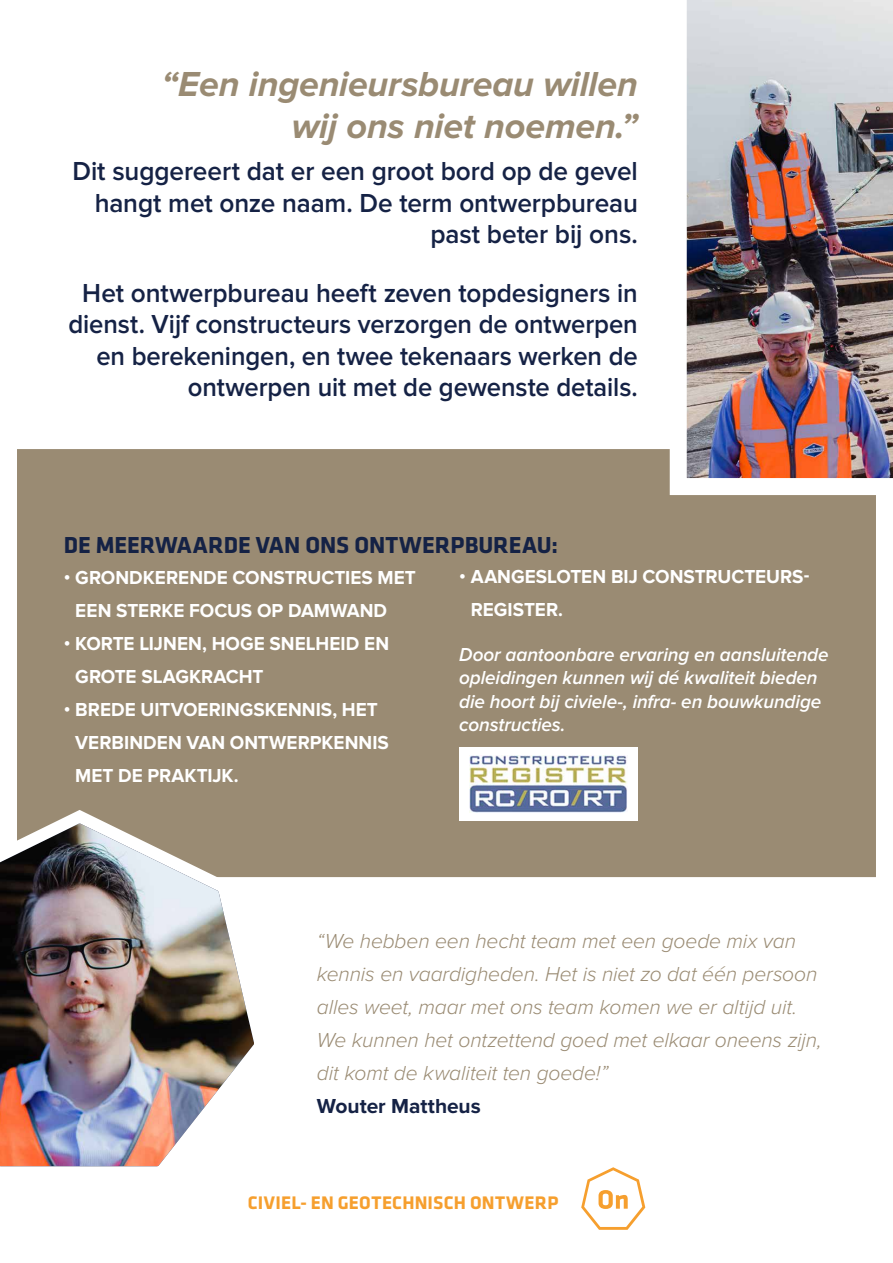
<style>
.page{position:relative;width:893px;height:1263px;background:#fff}
.page>*{position:absolute;margin:0;border:0;box-sizing:border-box;transform-origin:0 0}
.t1{font:italic 700 36px/42px "Proxima Nova";letter-spacing:-.005em;color:#9a8b73;text-align:right}
.t2{font:600 27px/31.5px "Proxima Nova";letter-spacing:-.005em;color:#152245;text-align:right}
.t3{font:700 24px "Klavika";letter-spacing:-.005em;color:#152245}
.t4{font:italic 300 21px/33px "Proxima Nova";letter-spacing:-.005em;color:#9a8b73}
.t5{font:700 21px "Proxima Nova";letter-spacing:-.005em;color:#152245}
.t6{font:700 19.5px/33px "Proxima Nova";color:#fff}
.t7{font:italic 600 19.5px/23.4px "Proxima Nova";letter-spacing:-.005em;color:#fff}
.t8{font:700 18.9px "Klavika";letter-spacing:.01em;color:#f69f2e}
</style>
<div class="page">
<div style="left:17px;top:449px;width:859px;height:429px;background:#9a8b73"></div>
<svg style="left:581px;top:1167px;width:64px;height:63px"></svg>
<img style="left:670px;top:0;width:223px;height:495px">
<div style="left:459px;top:747px;width:179px;height:73px;background:#fff"></div>
<img style="left:470px;top:756px;width:157px;height:57px">
<img style="left:0;top:800px;width:278px;height:367px">
<h1 class="t1" style="left:162px;top:65px;width:477px">“Een ingenieursbureau willen wij ons niet noemen.”</h1>
<p class="t2" style="left:72px;top:157px;width:567px">Dit suggereert dat er een groot bord op de gevel hangt met onze naam. De term ontwerpbureau past beter bij ons.</p>
<p class="t2" style="left:68px;top:279px;width:571px">Het ontwerpbureau heeft zeven topdesigners in dienst. Vijf constructeurs verzorgen de ontwerpen en berekeningen, en twee tekenaars werken de ontwerpen uit met de gewenste details.</p>
<p class="t3" style="left:64px;top:535px;width:496px">DE MEERWAARDE VAN ONS ONTWERPBUREAU:</p>
<p class="t6" style="left:75px;top:562px;width:342px;text-indent:-12px">• GRONDKERENDE CONSTRUCTIES MET<br>EEN STERKE FOCUS OP DAMWAND</p>
<p class="t6" style="left:75px;top:628px;width:315px;text-indent:-12px">• KORTE LIJNEN, HOGE SNELHEID EN<br>GROTE SLAGKRACHT</p>
<p class="t6" style="left:75px;top:694px;width:315px;text-indent:-12px">• BREDE UITVOERINGSKENNIS, HET<br>VERBINDEN VAN ONTWERPKENNIS<br>MET DE PRAKTIJK.</p>
<p class="t6" style="left:471px;top:561px;width:340px;text-indent:-11px">• AANGESLOTEN BIJ CONSTRUCTEURS-<br>REGISTER.</p>
<p class="t7" style="left:459px;top:644px;width:371px">Door aantoonbare ervaring en aansluitende opleidingen kunnen wij dé kwaliteit bieden die hoort bij civiele-, infra- en bouwkundige constructies.</p>
<p class="t4" style="left:317px;top:926px;width:506px">“We hebben een hecht team met een goede mix van kennis en vaardigheden. Het is niet zo dat één persoon alles weet, maar met ons team komen we er altijd uit.<br>We kunnen het ontzettend goed met elkaar oneens zijn, dit komt de kwaliteit ten goede!”</p>
<p class="t5" style="left:317px;top:1097px;width:165px">Wouter Mattheus</p>
<p class="t8" style="left:248px;top:1191px;width:312px">CIVIEL- EN GEOTECHNISCH ONTWERP</p>
</div>
